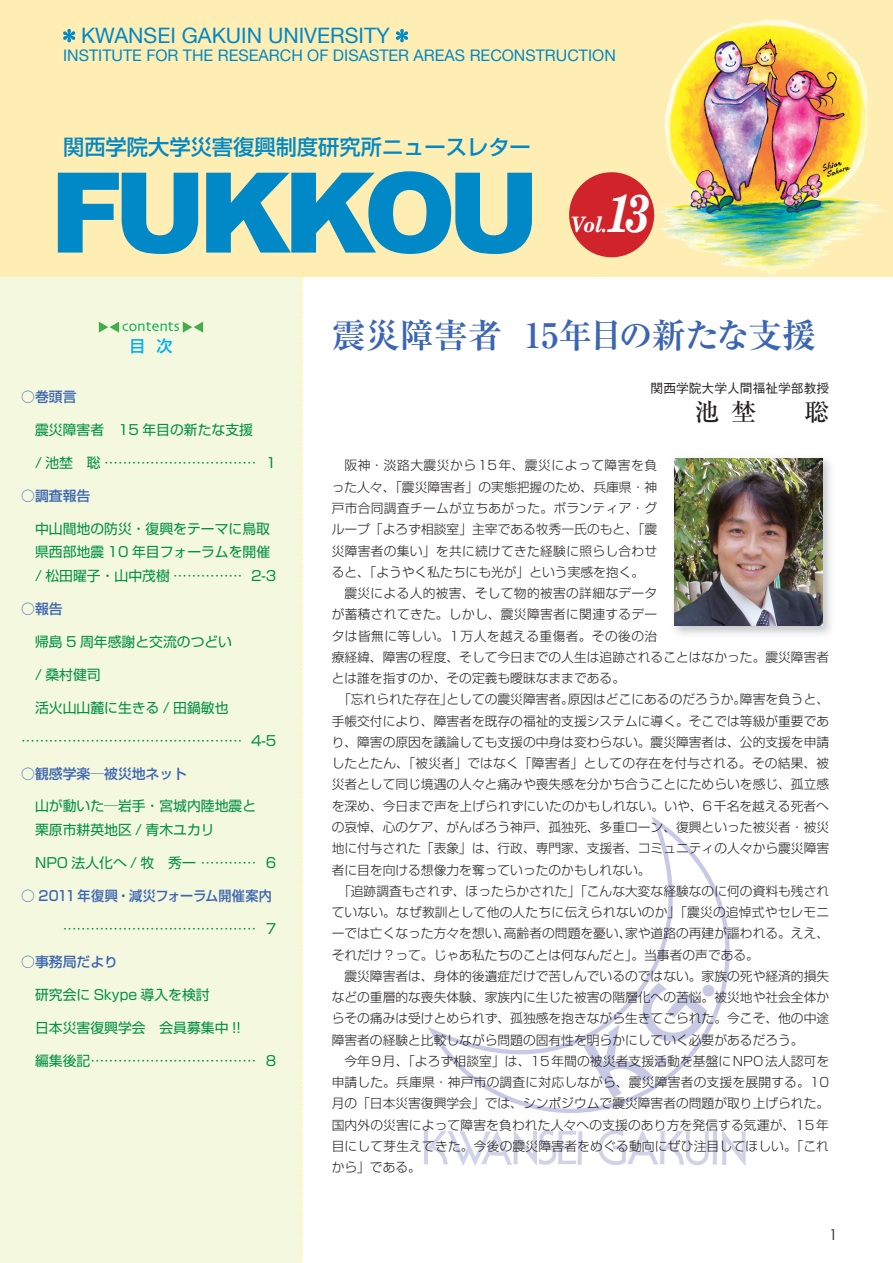
<style>
.page{position:relative;width:893px;height:1263px;background:#fff}
.page>*{position:absolute;margin:0;border:0;box-sizing:border-box;transform-origin:0 0}
.t1{font:900 111.6px "Arial";letter-spacing:-.08em;color:#0088c7}
.t2{font:italic 700 53.1px "New Century Schlbk";color:#fff;scale:.8 1}
.t3{font:700 34.05px "Ryumin Pro";color:#3c66b1}
.t4{font:500 24.45px "Ryumin Pro";color:#231f20}
.t5{font:21.3px "Helvetica Neue";color:#0088c7}
.t6{font:500 21.3px "Shin Go Pro";color:#0088c7}
.t7{font:italic 700 21.3px "New Century Schlbk";color:#fff;scale:.9 1}
.t8{font:15.9px "Helvetica Neue";color:#0088c7}
.t9{font:500 15.9px "Shin Go Pro";color:#00aeef}
.t10{font:14.85px "Skia";color:#00ab4d}
.t11{font:14.85px "Century Gothic";color:#231f20}
.t12{font:13.8px/23.4px "Shin Go Pro";color:#009041}
.t13{font:500 13.8px "Shin Go Pro";color:#3c66b1}
.t14{font:300 12.75px/21.3px "Shin Go Pro";color:#231f20;text-align:justify}
.t15{font:300 12.75px "Shin Go Pro";letter-spacing:.025em;color:#231f20}
.t16{font:300 12.75px "Shin Go Pro";letter-spacing:.03em;color:#231f20}
.t17{font:500 12.75px "Gothic BBB Pro";color:#231f20}
</style>
<div class="page">
<div style="left:0;top:276px;width:302px;height:987px;background:#f4f8df"></div>
<svg style="left:301px;top:276px;width:2px;height:987px"></svg>
<svg style="left:0;top:0;width:893px;height:276px;background:#f7e4a9"></svg>
<svg style="left:63px;top:29px;width:12px;height:13px"></svg>
<svg style="left:396px;top:29px;width:12px;height:13px"></svg>
<div style="left:569px;top:172px;width:85px;height:85px;background:#d1232a;border-radius:50%"></div>
<img style="left:423px;top:1130px;width:323px;height:36px">
<svg style="left:428px;top:816px;width:302px;height:297px"></svg>
<svg style="left:584px;top:983px;width:123px;height:115px"></svg>
<div style="left:702px;top:985px;width:12px;height:11px;background:#c7c9e5;border-radius:50%"></div>
<svg style="left:99px;top:322px;width:20px;height:11px"></svg>
<svg style="left:183px;top:322px;width:20px;height:11px"></svg>
<img style="left:700px;top:3px;width:83px;height:33px">
<img style="left:675px;top:458px;width:156px;height:177px">
<img style="left:674px;top:458px;width:148px;height:168px">
<h3 class="t5" style="left:81px;top:23px;width:310px">KWANSEI GAKUIN UNIVERSITY</h3>
<p class="t8" style="left:63px;top:46px;width:554px">INSTITUTE FOR THE RESEARCH OF DISASTER AREAS RECONSTRUCTION</p>
<h3 class="t6" style="left:63px;top:129px;width:469px">関西学院大学災害復興制度研究所ニュースレター</h3>
<h1 class="t1" style="left:50px;top:132px;width:492px">FUKKOU</h1>
<h2 class="t2" style="left:606px;top:179px;width:57px">13</h2>
<h3 class="t7" style="left:571px;top:211px;width:42px">Vol.</h3>
<p class="t10" style="left:122px;top:318px;width:59px">contents</p>
<p class="t9" style="left:129px;top:333px;width:45px">目 次</p>
<p class="t13" style="left:21px;top:385px;width:57px">○巻頭言</p>
<p class="t12" style="left:21px;top:416px;width:233px">　震災障害者　15 年目の新たな支援</p>
<p class="t12" style="left:21px;top:449px;width:257px">　/ 池埜　聡 …………………………… 1</p>
<p class="t13" style="left:21px;top:484px;width:71px">○調査報告</p>
<p class="t12" style="left:21px;top:515px;width:257px">　中山間地の防災・復興をテーマに鳥取　県西部地震 10 年目フォーラムを開催　/ 松田曜子・山中茂樹 …………… 2-3</p>
<p class="t13" style="left:21px;top:597px;width:43px">○報告</p>
<p class="t12" style="left:21px;top:628px;width:212px">　帰島 5 周年感謝と交流のつどい</p>
<p class="t12" style="left:21px;top:661px;width:81px">　/ 桑村健司</p>
<p class="t12" style="left:21px;top:694px;width:209px">　活火山山麓に生きる / 田鍋敏也</p>
<p class="t12" style="left:21px;top:727px;width:257px">………………………………………… 4-5</p>
<p class="t13" style="left:21px;top:762px;width:181px">○観感学楽─被災地ネット　</p>
<p class="t12" style="left:21px;top:793px;width:236px">　山が動いた─岩手・宮城内陸地震と　栗原市耕英地区 / 青木ユカリ</p>
<p class="t12" style="left:21px;top:849px;width:257px">　NPO 法人化へ / 牧　秀一 ………… 6</p>
<p class="t13" style="left:21px;top:884px;width:252px">○ 2011 年復興・減災フォーラム開催案内</p>
<p class="t12" style="left:21px;top:915px;width:257px">　　　…………………………………… 7</p>
<p class="t13" style="left:21px;top:950px;width:98px">○事務局だより</p>
<p class="t12" style="left:21px;top:981px;width:190px">　研究会に Skype 導入を検討</p>
<p class="t12" style="left:21px;top:1014px;width:221px">　日本災害復興学会　会員募集中 !!</p>
<p class="t12" style="left:21px;top:1047px;width:257px">　編集後記……………………………… 8</p>
<h3 class="t3" style="left:332px;top:309px;width:486px">震災障害者 15年目の新たな支援</h3>
<p class="t17" style="left:651px;top:378px;width:180px">関西学院大学人間福祉学部教授</p>
<h3 class="t4" style="left:695px;top:393px;width:136px">池埜　聡</h3>
<p class="t14" style="left:332px;top:453px;width:327px;text-indent:13px">阪神・淡路大震災から15年、震災によって障害を負った人々、「震災障害者」の実態把握のため、兵庫県・神戸市合同調査チームが立ちあがった。ボランティア・グループ「よろず相談室」主宰である牧秀一氏のもと、「震災障害者の集い」を共に続けてきた経験に照らし合わせると、「ようやく私たちにも光が」という実感を抱く。</p>
<p class="t15" style="left:344px;top:583px;width:314px">震災による人的被害、そして物的被害の詳細なデータ</p>
<p class="t15" style="left:332px;top:604px;width:327px">が蓄積されてきた。しかし、震災障害者に関連するデー</p>
<p class="t16" style="left:332px;top:625px;width:327px">タは皆無に等しい。1万人を越える重傷者。その後の治</p>
<p class="t14" style="left:332px;top:645px;width:499px">療経緯、障害の程度、そして今日までの人生は追跡されることはなかった。震災障害者</p>
<p class="t14" style="left:332px;top:666px;width:295px">とは誰を指すのか、その定義も曖昧なままである。</p>
<p class="t14" style="left:338px;top:687px;width:493px">「忘れられた存在」としての震災障害者。原因はどこにあるのだろうか。障害を負うと、</p>
<p class="t14" style="left:332px;top:709px;width:499px">手帳交付により、障害者を既存の福祉的支援システムに導く。そこでは等級が重要であ</p>
<p class="t14" style="left:332px;top:730px;width:499px">り、障害の原因を議論しても支援の中身は変わらない。震災障害者は、公的支援を申請</p>
<p class="t14" style="left:332px;top:751px;width:499px">したとたん、「被災者」ではなく「障害者」としての存在を付与される。その結果、被</p>
<p class="t14" style="left:332px;top:772px;width:499px">災者として同じ境遇の人々と痛みや喪失感を分かち合うことにためらいを感じ、孤立感</p>
<p class="t14" style="left:332px;top:794px;width:499px">を深め、今日まで声を上げられずにいたのかもしれない。いや、6千名を越える死者へ</p>
<p class="t14" style="left:332px;top:815px;width:499px">の哀悼、心のケア、がんばろう神戸、孤独死、多重ローン、復興といった被災者・被災</p>
<p class="t14" style="left:332px;top:836px;width:499px">地に付与された「表象」は、行政、専門家、支援者、コミュニティの人々から震災障害</p>
<p class="t14" style="left:332px;top:857px;width:320px">者に目を向ける想像力を奪っていったのかもしれない。</p>
<p class="t14" style="left:338px;top:879px;width:493px">「追跡調査もされず、ほったらかされた」「こんな大変な経験なのに何の資料も残され</p>
<p class="t14" style="left:332px;top:900px;width:499px">ていない。なぜ教訓として他の人たちに伝えられないのか」「震災の追悼式やセレモニ</p>
<p class="t14" style="left:332px;top:921px;width:499px">ーでは亡くなった方々を想い、高齢者の問題を憂い、家や道路の再建が謳われる。ええ、</p>
<p class="t14" style="left:332px;top:942px;width:429px">それだけ？って。じゃあ私たちのことは何なんだと」。当事者の声である。</p>
<p class="t14" style="left:344px;top:964px;width:486px">震災障害者は、身体的後遺症だけで苦しんでいるのではない。家族の死や経済的損失</p>
<p class="t14" style="left:332px;top:985px;width:499px">などの重層的な喪失体験、家族内に生じた被害の階層化への苦悩。被災地や社会全体か</p>
<p class="t14" style="left:332px;top:1006px;width:499px">らその痛みは受けとめられず、孤独感を抱きながら生きてこられた。今こそ、他の中途</p>
<p class="t14" style="left:332px;top:1027px;width:473px">障害者の経験と比較しながら問題の固有性を明らかにしていく必要があるだろう。</p>
<p class="t14" style="left:344px;top:1049px;width:486px">今年9月、「よろず相談室」は、15年間の被災者支援活動を基盤にNPO法人認可を</p>
<p class="t14" style="left:332px;top:1070px;width:499px">申請した。兵庫県・神戸市の調査に対応しながら、震災障害者の支援を展開する。10</p>
<p class="t14" style="left:332px;top:1091px;width:499px">月の「日本災害復興学会」では、シンポジウムで震災障害者の問題が取り上げられた。</p>
<p class="t14" style="left:332px;top:1113px;width:499px">国内外の災害によって障害を負われた人々への支援のあり方を発信する気運が、15年</p>
<p class="t14" style="left:332px;top:1134px;width:499px">目にして芽生えてきた。今後の震災障害者をめぐる動向にぜひ注目してほしい。「これ</p>
<p class="t14" style="left:332px;top:1155px;width:91px">から」である。</p>
<p class="t11" style="left:829px;top:1225px;width:10px">1</p>
</div>
